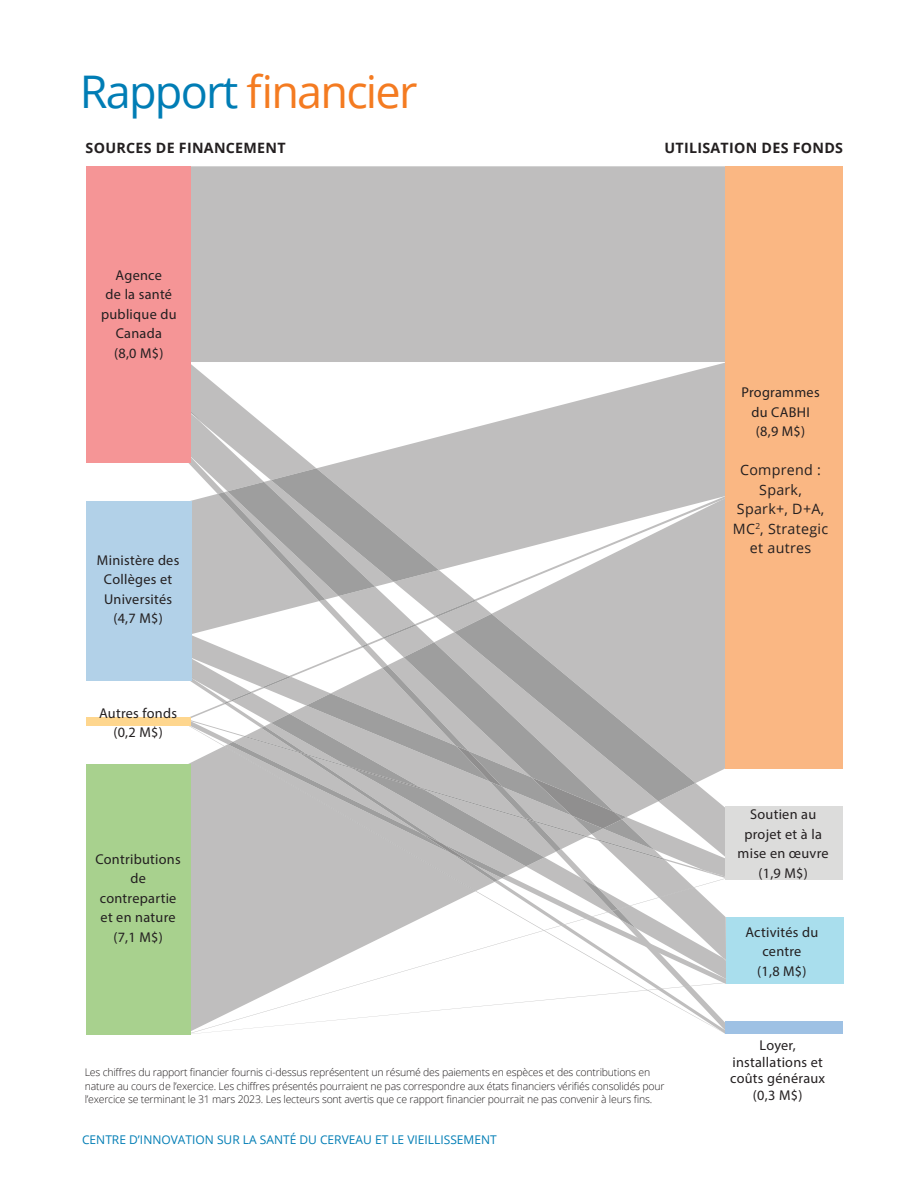
<style>
.page{position:relative;width:918px;height:1188px;background:#fff}
.page>*{position:absolute;margin:0;border:0;box-sizing:border-box;transform-origin:0 0}
.t1{font:45px "Open Sans";letter-spacing:-.04em;color:#f47b21}
.Project_Sub{font:14.25px/19.5px "Myriad Pro";letter-spacing:.02em;color:#231f20;text-align:center}
.Project_Sub-2{font:14.25px/19.5px "Open Sans";letter-spacing:.02em;color:#231f20;text-align:center}
.Project_Sub-3{font:700 14.25px "Open Sans";letter-spacing:.02em;color:#231f20}
.t2{font:12px "Open Sans";color:#007db5}
.t3{font:300 10.5px/13.5px "Open Sans";letter-spacing:-.02em;color:#231f20}
.s1{color:#007db5}
</style>
<div class="page">
<div style="left:191px;top:166px;width:534px;height:196px;background:#bfbebe"></div>
<svg style="left:550px;top:363px;width:175px;height:45px"></svg>
<svg style="left:182px;top:408px;width:571px;height:626px"></svg>
<div style="left:725px;top:166px;width:118px;height:602px;background:#fab783"></div>
<div style="left:725px;top:807px;width:118px;height:73px;background:#dcdcdb"></div>
<div style="left:726px;top:917px;width:117px;height:67px;background:#a9deed"></div>
<div style="left:726px;top:1022px;width:117px;height:12px;background:#9ec1e4"></div>
<div style="left:86px;top:764px;width:105px;height:270px;background:#a8d18e"></div>
<div style="left:86px;top:717px;width:104px;height:9px;background:#fed68e"></div>
<div style="left:86px;top:501px;width:106px;height:179px;background:#b2d1e8"></div>
<div style="left:86px;top:166px;width:105px;height:297px;background:#f59596"></div>
<p class="t1" style="left:80px;top:61px;width:339px"><span class="s1">Rapport</span> financier</p>
<p class="Project_Sub-3" style="left:86px;top:138px;width:202px">SOURCES DE FINANCEMENT</p>
<p class="Project_Sub-3" style="left:664px;top:138px;width:180px">UTILISATION DES FONDS</p>
<p class="Project_Sub" style="left:101px;top:265px;width:77px">Agence<br>de la santé publique du<br>Canada<br>(8,0 M$)</p>
<p class="Project_Sub" style="left:97px;top:550px;width:84px">Ministère des<br>Collèges et<br>Universités (4,7 M$)</p>
<p class="Project_Sub" style="left:99px;top:703px;width:79px">Autres fonds (0,2 M$)</p>
<p class="Project_Sub" style="left:95px;top:849px;width:87px">Contributions de contrepartie et en nature (7,1 M$)</p>
<p class="t3" style="left:85px;top:1065px;width:581px">Les chiffres du rapport financier fournis ci-dessus représentent un résumé des paiements en espèces et des contributions en nature au cours de l’exercice. Les chiffres présentés pourraient ne pas correspondre aux états financiers vérifiés consolidés pour l’exercice se terminant le 31 mars 2023. Les lecteurs sont avertis que ce rapport financier pourrait ne pas convenir à leurs fins.</p>
<p class="t2" style="left:82px;top:1132px;width:416px">CENTRE D’INNOVATION SUR LA SANTÉ DU CERVEAU ET LE VIEILLISSEMENT</p>
<p class="Project_Sub" style="left:742px;top:382px;width:80px">Programmes du CABHI (8,9 M$)</p>
<p class="Project_Sub-2" style="left:733px;top:460px;width:97px">Comprend :<br>Spark,<br>Spark+, D+A,<br>MC<sup>2</sup>, Strategic et autres</p>
<p class="Project_Sub" style="left:738px;top:804px;width:93px">Soutien au projet et à la mise en œuvre (1,9 M$)</p>
<p class="Project_Sub" style="left:745px;top:922px;width:74px">Activités du centre<br>(1,8 M$)</p>
<p class="Project_Sub" style="left:730px;top:1037px;width:97px;line-height:16.5px">Loyer, installations et coûts généraux (0,3 M$)</p>
</div>
